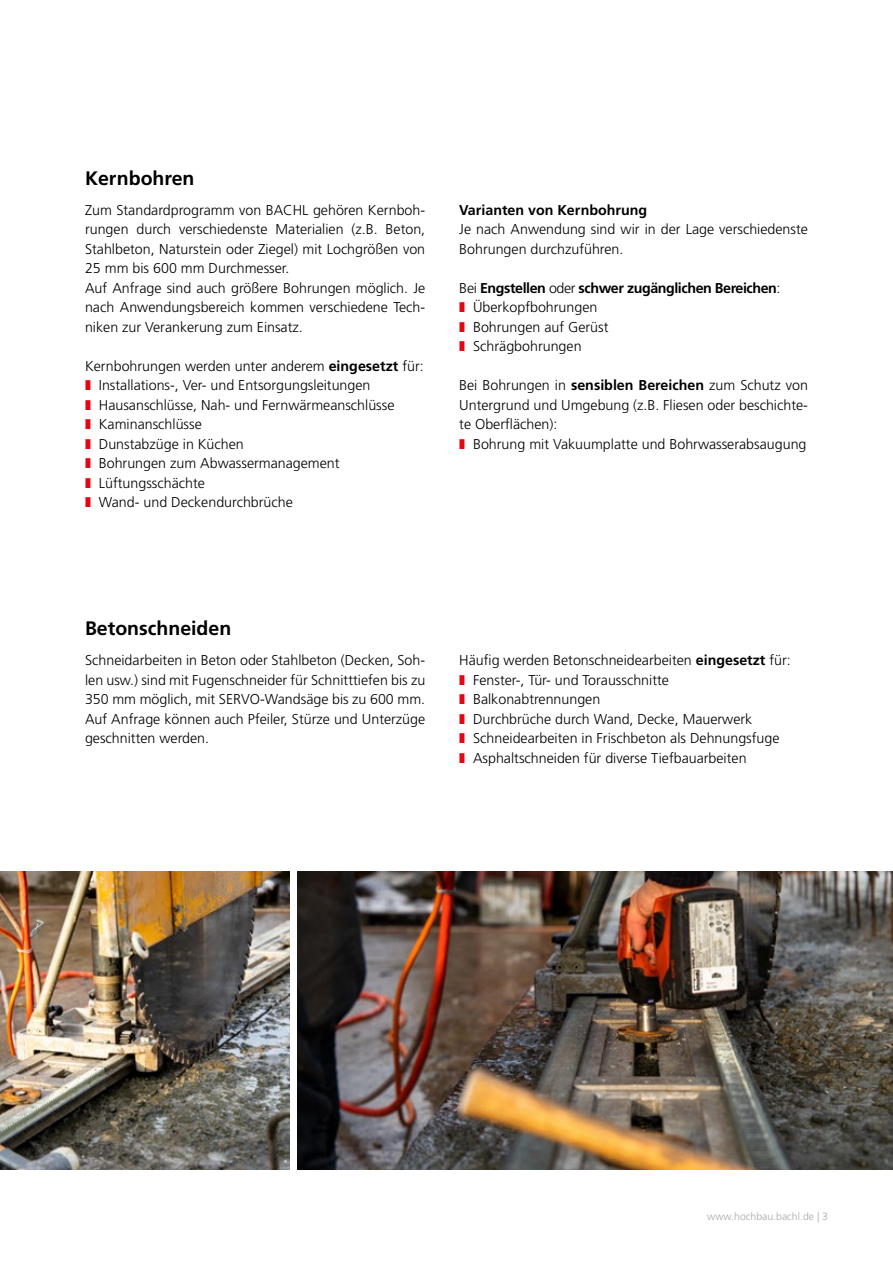
<style>
.page{position:relative;width:893px;height:1263px;background:#fff}
.page>*{position:absolute;margin:0;border:0;box-sizing:border-box;transform-origin:0 0}
.t1{font:700 19.5px "Frutiger CE";color:#000}
.t2{font:300 14.25px/19.5px "Frutiger CE";color:#000}
.t3{font:700 14.25px "Frutiger CE";color:#000}
.t4{font:300 10.5px "Frutiger CE";color:#a8a8a7}
.s1{font-weight:700}
</style>
<div class="page">
<img style="left:0;top:872px;width:289px;height:297px">
<img style="left:298px;top:872px;width:595px;height:297px">
<h1 class="t1" style="left:85px;top:166px;width:111px">Kernbohren</h1>
<p class="t2" style="left:85px;top:200px;width:342px">Zum Standardprogramm von BACHL gehören Kernboh&shy;rungen durch verschiedenste Materialien (z.B. Beton, Stahlbeton, Naturstein oder Ziegel) mit Lochgrößen von 25 mm bis 600 mm Durchmesser.<br>Auf Anfrage sind auch größere Bohrungen möglich. Je nach Anwendungsbereich kommen verschiedene Tech&shy;niken zur Verankerung zum Einsatz.</p>
<p class="t2" style="left:99px;top:356px;width:326px;text-indent:-14px">Kernbohrungen werden unter anderem <span class="s1">eingesetzt</span> für:<br>Installations-, Ver- und Entsorgungsleitungen Hausanschlüsse, Nah- und Fernwärmeanschlüsse Kaminanschlüsse<br>Dunstabzüge in Küchen<br>Bohrungen zum Abwassermanagement Lüftungsschächte<br>Wand- und Deckendurchbrüche</p>
<p class="t3" style="left:459px;top:201px;width:189px">Varianten von Kernbohrung</p>
<p class="t2" style="left:459px;top:219px;width:350px">Je nach Anwendung sind wir in der Lage verschiedenste<br>Bohrungen durchzuführen.</p>
<p class="t2" style="left:473px;top:278px;width:309px;text-indent:-14px">Bei <span class="s1">Engstellen</span> oder <span class="s1">schwer zugänglichen Bereichen</span>:<br>Überkopfbohrungen<br>Bohrungen auf Gerüst<br>Schrägbohrungen</p>
<p class="t2" style="left:459px;top:375px;width:350px;text-align:justify">Bei Bohrungen in <span class="s1">sensiblen Bereichen</span> zum Schutz von Untergrund und Umgebung (z.B. Fliesen oder beschichte&shy;te Oberflächen):</p>
<p class="t2" style="left:473px;top:434px;width:335px">Bohrung mit Vakuumplatte und Bohrwasserabsaugung</p>
<h1 class="t1" style="left:85px;top:617px;width:148px">Betonschneiden</h1>
<p class="t2" style="left:85px;top:651px;width:342px;text-align:justify">Schneidarbeiten in Beton oder Stahlbeton (Decken, Soh&shy;len usw.) sind mit Fugenschneider für Schnitttiefen bis zu 350 mm möglich, mit SERVO-Wandsäge bis zu 600 mm.<br>Auf Anfrage können auch Pfeiler, Stürze und Unterzüge geschnitten werden.</p>
<p class="t2" style="left:473px;top:651px;width:319px;text-indent:-14px">Häufig werden Betonschneidearbeiten <span class="s1">eingesetzt</span> für:<br>Fenster-, Tür- und Torausschnitte Balkonabtrennungen<br>Durchbrüche durch Wand, Decke, Mauerwerk Schneidearbeiten in Frischbeton als Dehnungsfuge Asphaltschneiden für diverse Tiefbauarbeiten</p>
<p class="t4" style="left:707px;top:1210px;width:122px">www.hochbau.bachl.de | 3</p>
</div>
